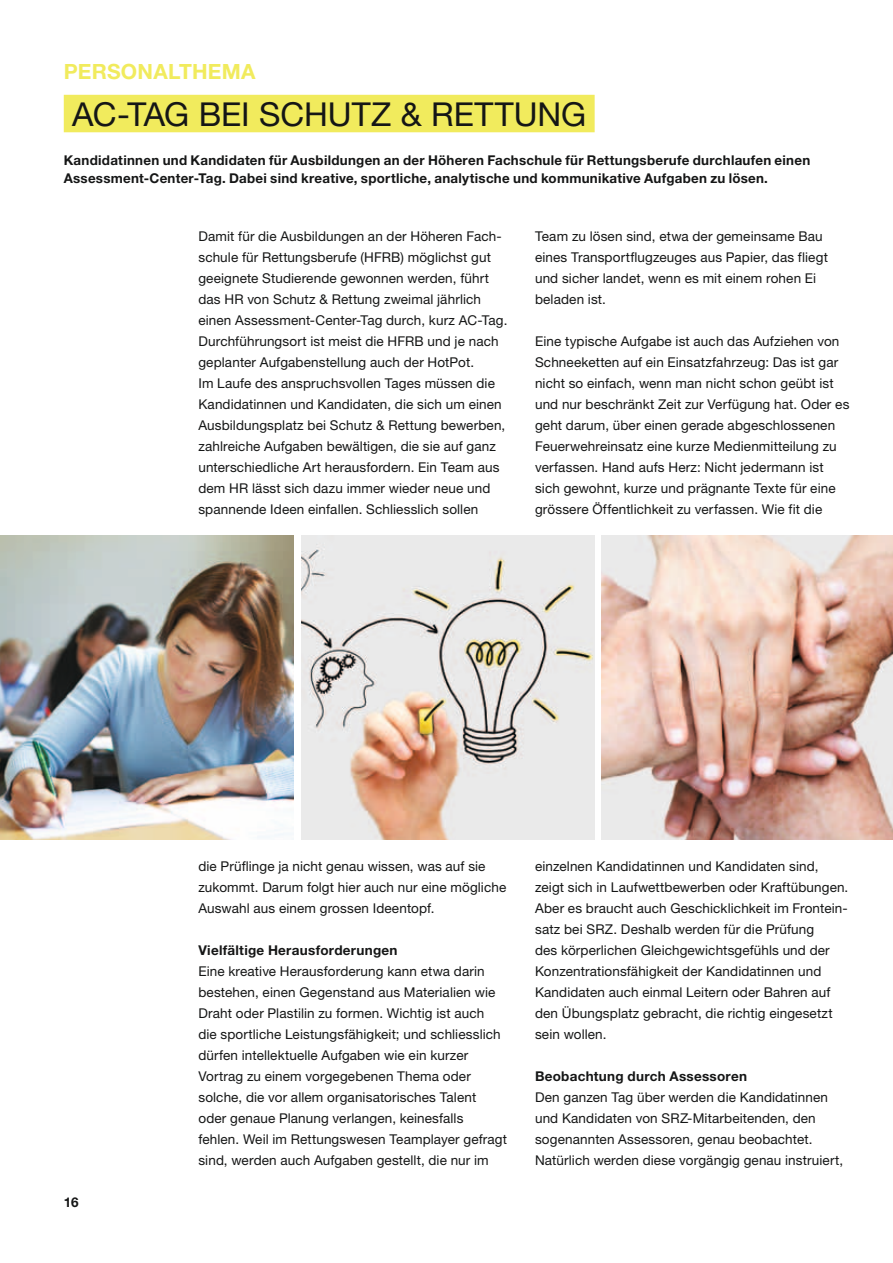
<style>
.page{position:relative;width:893px;height:1263px;background:#fff}
.page>*{position:absolute;margin:0;border:0;box-sizing:border-box;transform-origin:0 0}
.t1{font:33px "Helvetica Neue LT Std";letter-spacing:-.015em;color:#151616}
.t2{font:700 21px "Helvetica Neue LT Std";letter-spacing:.01em;color:#f1eb5d}
.t3{font:13.5px/21px "Helvetica Neue LT Std";letter-spacing:.01em;color:#151616}
.t4{font:700 13.5px/18px "Helvetica Neue LT Std";letter-spacing:.02em;color:#151616}
</style>
<div class="page">
<div style="left:64px;top:95px;width:531px;height:37px;background:#f1eb5d"></div>
<img style="left:301px;top:536px;width:294px;height:304px">
<img style="left:0;top:536px;width:293px;height:304px">
<img style="left:602px;top:536px;width:291px;height:304px">
<h2 class="t2" style="left:64px;top:58px;width:193px">PersonalTHEMA</h2>
<h1 class="t1" style="left:72px;top:94px;width:143px">AC-Tag bei</h1>
<h1 class="t1" style="left:259px;top:94px;width:44px">Schutz</h1>
<h1 class="t1" style="left:401px;top:94px;width:76px">&amp; Rettung</h1>
<p class="t4" style="left:64px;top:151px;width:748px">Kandidatinnen und Kandidaten für Ausbildungen an der Höheren Fachschule für Rettungsberufe durchlaufen einen<br>Assessment-Center-Tag. Dabei sind kreative, sportliche, analytische und kommunikative Aufgaben zu lösen.</p>
<p class="t3" style="left:198px;top:225px;width:310px">Damit für die Ausbildungen an der Höheren Fach&shy;schule für Rettungsberufe (HFRB) möglichst gut geeignete Studierende gewonnen werden, führt das HR von Schutz &amp; Rettung zweimal jährlich einen Assessment-Center-Tag durch, kurz AC-Tag.<br>Durchführungsort ist meist die HFRB und je nach geplanter Aufgabenstellung auch der HotPot.<br>Im Laufe des anspruchsvollen Tages müssen die Kandidatinnen und Kandidaten, die sich um einen Ausbildungsplatz bei Schutz &amp; Rettung bewerben, zahlreiche Aufgaben bewältigen, die sie auf ganz unterschiedliche Art herausfordern. Ein Team aus dem HR lässt sich dazu immer wieder neue und spannende Ideen einfallen. Schliesslich sollen</p>
<p class="t3" style="left:535px;top:225px;width:294px">Team zu lösen sind, etwa der gemeinsame Bau eines Transportflugzeuges aus Papier, das fliegt und sicher landet, wenn es mit einem rohen Ei beladen ist.</p>
<p class="t3" style="left:535px;top:330px;width:316px">Eine typische Aufgabe ist auch das Aufziehen von Schneeketten auf ein Einsatzfahrzeug: Das ist gar nicht so einfach, wenn man nicht schon geübt ist und nur beschränkt Zeit zur Verfügung hat. Oder es geht darum, über einen gerade abgeschlossenen Feuerwehreinsatz eine kurze Medienmitteilung zu verfassen. Hand aufs Herz: Nicht jedermann ist sich gewohnt, kurze und prägnante Texte für eine grössere Öffentlichkeit zu verfassen. Wie fit die</p>
<p class="t4" style="left:64px;top:1193px;width:16px">16</p>
<p class="t3" style="left:198px;top:855px;width:309px">die Prüflinge ja nicht genau wissen, was auf sie zukommt. Darum folgt hier auch nur eine mögliche<br>Auswahl aus einem grossen Ideentopf.</p>
<p class="t4" style="left:198px;top:941px;width:201px">Vielfältige Herausforderungen</p>
<p class="t3" style="left:198px;top:960px;width:310px">Eine kreative Herausforderung kann etwa darin bestehen, einen Gegenstand aus Materialien wie Draht oder Plastilin zu formen. Wichtig ist auch<br>die sportliche Leistungsfähigkeit; und schliesslich dürfen intellektuelle Aufgaben wie ein kurzer Vortrag zu einem vorgegebenen Thema oder solche, die vor allem organisatorisches Talent oder genaue Planung verlangen, keinesfalls fehlen. Weil im Rettungswesen Teamplayer gefragt sind, werden auch Aufgaben gestellt, die nur im</p>
<p class="t3" style="left:535px;top:856px;width:315px">einzelnen Kandidatinnen und Kandidaten sind, zeigt sich in Laufwettbewerben oder Kraftübungen.<br>Aber es braucht auch Geschicklichkeit im Frontein&shy;satz bei SRZ. Deshalb werden für die Prüfung<br>des körperlichen Gleichgewichtsgefühls und der Konzentrationsfähigkeit der Kandidatinnen und Kandidaten auch einmal Leitern oder Bahren auf den Übungsplatz gebracht, die richtig eingesetzt sein wollen.</p>
<p class="t4" style="left:535px;top:1067px;width:213px">Beobachtung durch Assessoren</p>
<p class="t3" style="left:535px;top:1087px;width:310px">Den ganzen Tag über werden die Kandidatinnen und Kandidaten von SRZ-Mitarbeitenden, den sogenannten Assessoren, genau beobachtet.<br>Natürlich werden diese vorgängig genau instruiert,</p>
</div>
